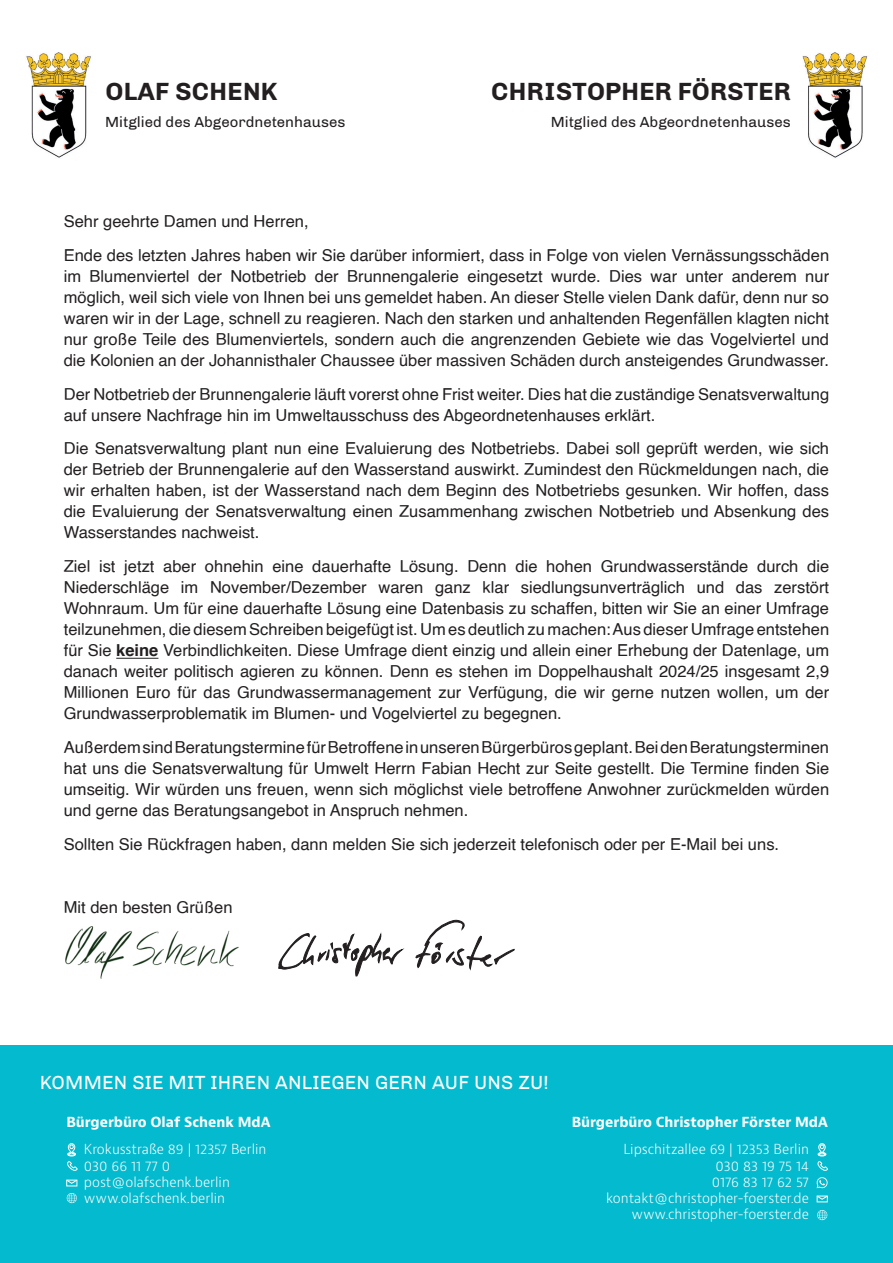
<style>
.page{position:relative;width:893px;height:1263px;background:#fff}
.page>*{position:absolute;margin:0;border:0;box-sizing:border-box;transform-origin:0 0}
.t1{font:700 25.5px "Chivo";letter-spacing:.01em;color:#231f20}
.t2{font:19.5px "Chivo";letter-spacing:.01em;color:#fff}
.t3{font:16.5px/21px "Helvetica";color:#231f20;text-align:justify}
.t4{font:15px "Chivo";color:#231f20}
.t5{font:300 13.5px/16.2px "Bernino Sans";color:#fff;text-align:right}
.t6{font:700 13.5px "Bernino Sans";color:#fff}
.s1{font-weight:700}
</style>
<div class="page">
<div style="left:0;top:1045px;width:893px;height:218px;background:#03bace"></div>
<svg style="left:816px;top:1195px;width:12px;height:5px"></svg>
<div style="left:817px;top:1196px;width:11px;height:6px;border:1px solid #fff"></div>
<svg style="left:817px;top:1210px;width:10px;height:10px"></svg>
<svg style="left:816px;top:1177px;width:12px;height:11px"></svg>
<svg style="left:817px;top:1143px;width:11px;height:28px"></svg>
<img style="left:26px;top:53px;width:65px;height:105px">
<hr style="left:116px;top:658px;width:42px;height:1px;background:#231f20">
<img style="left:802px;top:53px;width:66px;height:105px">
<svg style="left:66px;top:1179px;width:12px;height:5px"></svg>
<div style="left:66px;top:1180px;width:11px;height:6px;border:1px solid #fff"></div>
<svg style="left:67px;top:1193px;width:10px;height:10px"></svg>
<svg style="left:67px;top:1143px;width:11px;height:28px"></svg>
<svg style="left:415px;top:919px;width:100px;height:51px"></svg>
<svg style="left:278px;top:933px;width:126px;height:43px"></svg>
<img style="left:66px;top:926px;width:172px;height:52px">
<h1 class="t1" style="left:105px;top:76px;width:174px">OLAF SCHENK</h1>
<p class="t4" style="left:105px;top:113px;width:242px">Mitglied des Abgeordnetenhauses</p>
<h1 class="t1" style="left:491px;top:76px;width:301px">CHRISTOPHER FÖRSTER</h1>
<p class="t4" style="left:551px;top:113px;width:242px">Mitglied des Abgeordnetenhauses</p>
<p class="t3" style="left:64px;top:205px;width:767px;line-height:33.8px">Sehr geehrte Damen und Herren,<br>Ende des letzten Jahres haben wir Sie darüber informiert, dass in Folge von vielen Vernässungsschäden</p>
<p class="t3" style="left:64px;top:266px;width:767px">im Blumenviertel der Notbetrieb der Brunnengalerie eingesetzt wurde. Dies war unter anderem nur möglich, weil sich viele von Ihnen bei uns gemeldet haben. An dieser Stelle vielen Dank dafür, denn nur so waren wir in der Lage, schnell zu reagieren. Nach den starken und anhaltenden Regenfällen klagten nicht nur große Teile des Blumenviertels, sondern auch die angrenzenden Gebiete wie das Vogelviertel und die Kolonien an der Johannisthaler Chaussee über massiven Schäden durch ansteigendes Grundwasser.</p>
<p class="t3" style="left:64px;top:384px;width:767px">Der Notbetrieb der Brunnengalerie läuft vorerst ohne Frist weiter. Dies hat die zuständige Senatsverwaltung auf unsere Nachfrage hin im Umweltausschuss des Abgeordnetenhauses erklärt.</p>
<p class="t3" style="left:64px;top:439px;width:767px">Die Senatsverwaltung plant nun eine Evaluierung des Notbetriebs. Dabei soll geprüft werden, wie sich der Betrieb der Brunnengalerie auf den Wasserstand auswirkt. Zumindest den Rückmeldungen nach, die wir erhalten haben, ist der Wasserstand nach dem Beginn des Notbetriebs gesunken. Wir hoffen, dass die Evaluierung der Senatsverwaltung einen Zusammenhang zwischen Notbetrieb und Absenkung des Wasserstandes nachweist.</p>
<p class="t3" style="left:64px;top:556px;width:767px">Ziel ist jetzt aber ohnehin eine dauerhafte Lösung. Denn die hohen Grundwasserstände durch die Niederschläge im November/Dezember waren ganz klar siedlungsunverträglich und das zerstört Wohnraum. Um für eine dauerhafte Lösung eine Datenbasis zu schaffen, bitten wir Sie an einer Umfrage teilzunehmen, die diesem Schreiben beigefügt ist. Um es deutlich zu machen: Aus dieser Umfrage entstehen für Sie <span class="s1">keine</span> Verbindlichkeiten. Diese Umfrage dient einzig und allein einer Erhebung der Datenlage, um danach weiter politisch agieren zu können. Denn es stehen im Doppelhaushalt 2024/25 insgesamt 2,9<br>Millionen Euro für das Grundwassermanagement zur Verfügung, die wir gerne nutzen wollen, um der Grundwasserproblematik im Blumen- und Vogelviertel zu begegnen.</p>
<p class="t3" style="left:64px;top:737px;width:767px">Außerdem sind Beratungstermine für Betroffene in unseren Bürgerbüros geplant. Bei den Beratungsterminen hat uns die Senatsverwaltung für Umwelt Herrn Fabian Hecht zur Seite gestellt. Die Termine finden Sie umseitig. Wir würden uns freuen, wenn sich möglichst viele betroffene Anwohner zurückmelden würden und gerne das Beratungsangebot in Anspruch nehmen.</p>
<p class="t3" style="left:64px;top:834px;width:717px">Sollten Sie Rückfragen haben, dann melden Sie sich jederzeit telefonisch oder per E-Mail bei uns.</p>
<p class="t3" style="left:64px;top:897px;width:170px">Mit den besten Grüßen</p>
<p class="t2" style="left:40px;top:1071px;width:511px">KOMMEN SIE MIT IHREN ANLIEGEN GERN AUF UNS ZU!</p>
<p class="t6" style="left:66px;top:1113px;width:206px">Bürgerbüro Olaf Schenk MdA</p>
<p class="t5" style="left:84px;top:1142px;width:184px;text-align:left">Krokusstraße 89 | 12357 Berlin<br>030 66 11 77 0 post@olafschenk.berlin www.olafschenk.berlin</p>
<p class="t6" style="left:572px;top:1113px;width:258px">Bürgerbüro Christopher Förster MdA</p>
<p class="t5" style="left:606px;top:1142px;width:204px">Lipschitzallee 69 | 12353 Berlin<br>030 83 19 75 14<br>0176 83 17 62 57 kontakt@christopher-foerster.de www.christopher-foerster.de</p>
</div>
